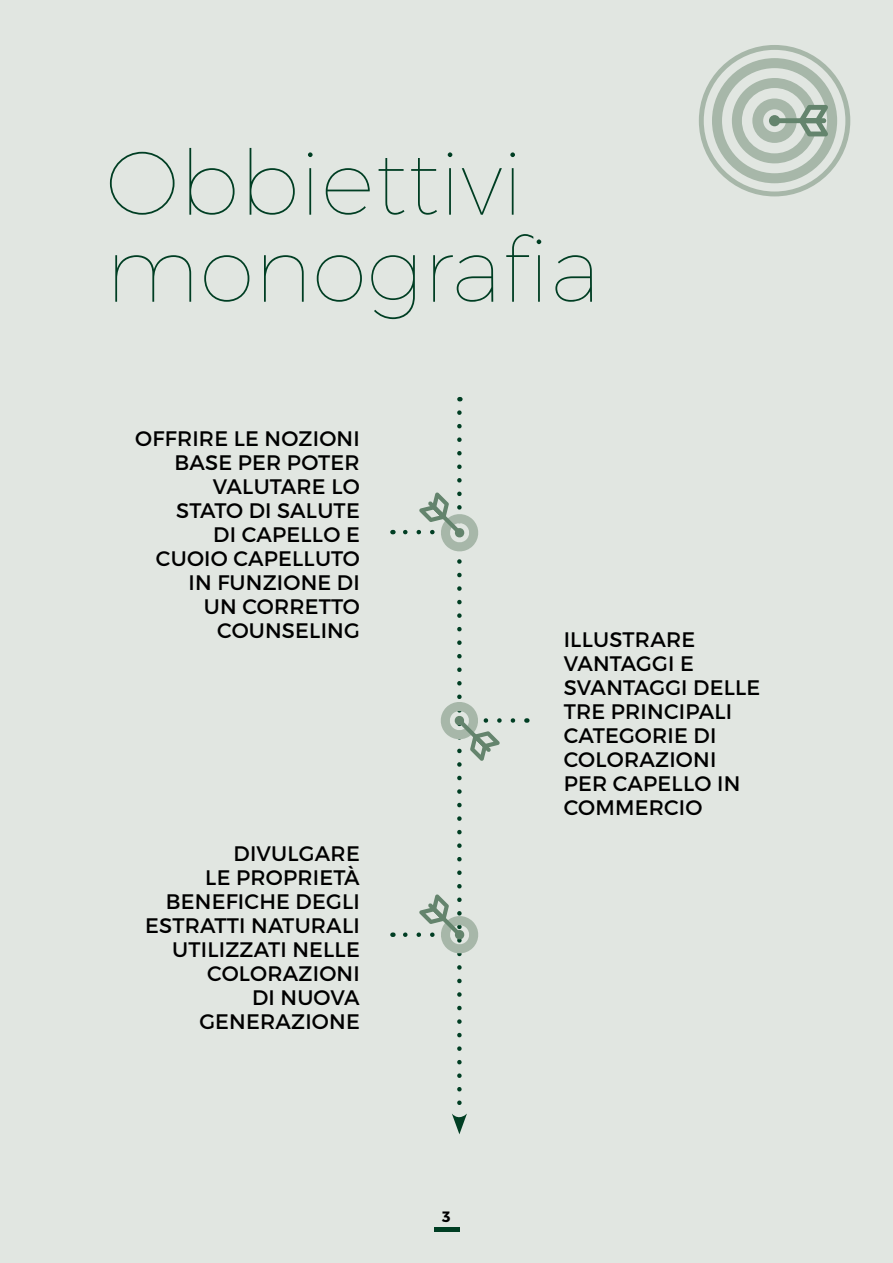
<style>
.page{position:relative;width:893px;height:1263px;background:#e1e6e1}
.page>*{position:absolute;margin:0;border:0;box-sizing:border-box;transform-origin:0 0}
.t1{font:100 90px/87px "Montserrat";color:#003e23}
.t2{font:21px/24px "Montserrat";letter-spacing:.01em;color:#000;text-align:right}
.t3{font:700 15px "Montserrat";color:#000}
</style>
<div class="page">
<div style="left:434px;top:1227px;width:25px;height:5px;background:#003e23"></div>
<svg style="left:699px;top:45px;width:151px;height:151px"></svg>
<svg style="left:403px;top:413px;width:110px;height:721px"></svg>
<h1 class="t1" style="left:105px;top:137px;width:496px">Obbiettivi monografia</h1>
<p class="t2" style="left:135px;top:427px;width:226px">OFFRIRE LE NOZIONI<br>BASE PER POTER<br>VALUTARE LO<br>STATO DI SALUTE<br>DI CAPELLO E<br>CUOIO CAPELLUTO<br>IN FUNZIONE DI<br>UN CORRETTO<br>COUNSELING</p>
<p class="t2" style="left:145px;top:842px;width:216px">DIVULGARE<br>LE PROPRIETà<br>BENEFICHE DEGLI<br>ESTRATTI NATURALI<br>UTILIZZATI NELLE<br>COLORAZIONI<br>DI NUOVA<br>GENERAZIONE</p>
<p class="t3" style="left:442px;top:1207px;width:10px">3</p>
<p class="t2" style="left:564px;top:628px;width:198px;text-align:left">ILLUSTRARE<br>VANTAGGI E<br>SVANTAGGI DELLE<br>TRE PRINCIPALI<br>CATEGORIE DI<br>COLORAZIONI<br>PER CAPELLO IN<br>COMMERCIO</p>
</div>
